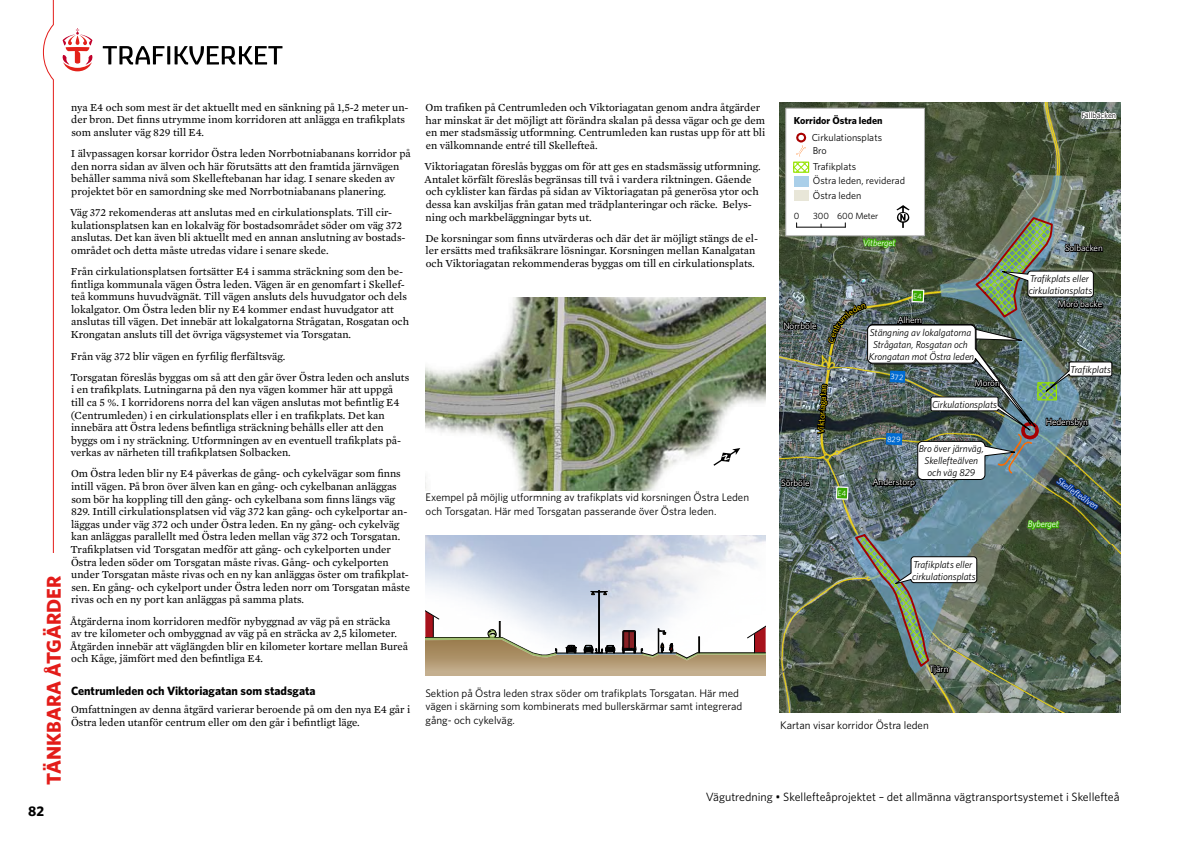
<style>
.page{position:relative;width:1191px;height:842px;background:#fff}
.page>*{position:absolute;margin:0;border:0;box-sizing:border-box;transform-origin:0 0}
.t1{font:700 20px "Whitney";color:#e31c19}
.t2{font:700 14px "Whitney";color:#000}
.t3{font:12px "Whitney";color:#000}
.t4{font:700 12px "Whitney";color:#000}
.t5{font:11px/12.6px "Mercury Text G2";color:#000}
.t6{font:11px/13.2px "Whitney";color:#000}
.t7{font:italic 10.1px/12px "Whitney";letter-spacing:-.01em;color:#000}
.t8{font:10.1px/13.4px "Whitney";letter-spacing:-.005em;color:#000}
.t9{font:700 10.1px "Whitney";color:#000}
.t10{font:9.1px "Whitney";letter-spacing:-.01em;color:#fff}
.t11{font:italic 9.1px "Whitney";letter-spacing:-.015em;color:#fff}
.t12{font:9.1px "Whitney";letter-spacing:-.015em;color:#000}
.t13{font:italic 8.9px "Whitney";color:#fff}
.t14{font:8.9px "Whitney";color:#ffdb00}
.t15{font:7.9px "Whitney";letter-spacing:-.005em;color:#000}
</style>
<div class="page">
<svg style="left:103px;top:46px;width:179px;height:19px"></svg>
<svg style="left:62px;top:28px;width:31px;height:43px"></svg>
<svg style="left:42px;top:0;width:12px;height:553px"></svg>
<img style="left:780px;top:102px;width:340px;height:610px">
<svg style="left:1080px;top:109px;width:37px;height:12px"></svg>
<svg style="left:1026px;top:518px;width:34px;height:15px"></svg>
<img style="left:853px;top:532px;width:124px;height:144px">
<div style="left:785px;top:108px;width:140px;height:128px;background:#fff;border:1px solid #b2b2b2"></div>
<svg style="left:793px;top:133px;width:15px;height:38px"></svg>
<div style="left:793px;top:162px;width:16px;height:11px;border:1px solid #96e300"></div>
<div style="left:794px;top:177px;width:15px;height:10px;background:#aacfe9"></div>
<div style="left:794px;top:191px;width:15px;height:10px;background:#e8e6d8"></div>
<img style="left:425px;top:536px;width:340px;height:74px">
<hr style="left:598px;top:592px;width:1px;height:56px;background:#000">
<hr style="left:599px;top:592px;width:1px;height:56px;background:#000">
<svg style="left:591px;top:591px;width:17px;height:5px"></svg>
<svg style="left:425px;top:610px;width:340px;height:66px"></svg>
<img style="left:425px;top:298px;width:340px;height:192px">
<img style="left:780px;top:205px;width:332px;height:307px">
<svg style="left:711px;top:443px;width:32px;height:27px"></svg>
<h1 class="t1" style="left:41px;top:785px;width:210px;rotate:-90deg">TÄNKBARA ÅTGÄRDER</h1>
<p class="t2" style="left:28px;top:802px;width:17px">82</p>
<p class="t5" style="left:71px;top:100px;width:339px">nya E4 och som mest är det aktuellt med en sänkning på 1,5-2 meter un&shy;der bron. Det finns utrymme inom korridoren att anlägga en trafikplats som ansluter väg 829 till E4.</p>
<p class="t5" style="left:71px;top:147px;width:341px">I älvpassagen korsar korridor Östra leden Norrbotniabanans korridor på den norra sidan av älven och här förutsätts att den framtida järnvägen behåller samma nivå som Skelleftebanan har idag. I senare skeden av projektet bör en samordning ske med Norrbotniabanans planering.</p>
<p class="t5" style="left:70px;top:206px;width:337px">Väg 372 rekomenderas att anslutas med en cirkulationsplats. Till cir&shy;kulationsplatsen kan en lokalväg för bostadsområdet söder om väg 372 anslutas. Det kan även bli aktuellt med en annan anslutning av bostads&shy;området och detta måste utredas vidare i senare skede.</p>
<p class="t5" style="left:71px;top:264px;width:340px">Från cirkulationsplatsen fortsätter E4 i samma sträckning som den be&shy;fintliga kommunala vägen Östra leden. Vägen är en genomfart i Skellef&shy;teå kommuns huvudvägnät. Till vägen ansluts dels huvudgator och dels lokalgator. Om Östra leden blir ny E4 kommer endast huvudgator att anslutas till vägen. Det innebär att lokalgatorna Strågatan, Rosgatan och Krongatan ansluts till det övriga vägsystemet via Torsgatan.</p>
<p class="t5" style="left:71px;top:345px;width:340px;line-height:21.1px">Från väg 372 blir vägen en fyrfilig flerfältsväg.<br>Torsgatan föreslås byggas om så att den går över Östra leden och ansluts</p>
<p class="t5" style="left:71px;top:383px;width:332px">i en trafikplats. Lutningarna på den nya vägen kommer här att uppgå till ca 5 %. I korridorens norra del kan vägen anslutas mot befintlig E4 (Centrumleden) i en cirkulationsplats eller i en trafikplats. Det kan innebära att Östra ledens befintliga sträckning behålls eller att den byggs om i ny sträckning. Utformningen av en eventuell trafikplats på&shy;verkas av närheten till trafikplatsen Solbacken.</p>
<p class="t5" style="left:71px;top:467px;width:341px">Om Östra leden blir ny E4 påverkas de gång- och cykelvägar som finns intill vägen. På bron över älven kan en gång- och cykelbanan anläggas som bör ha koppling till den gång- och cykelbana som finns längs väg 829. Intill cirkulationsplatsen vid väg 372 kan gång- och cykelportar an&shy;läggas under väg 372 och under Östra leden. En ny gång- och cykelväg kan anläggas parallellt med Östra leden mellan väg 372 och Torsgatan.<br>Trafikplatsen vid Torsgatan medför att gång- och cykelporten under Östra leden söder om Torsgatan måste rivas. Gång- och cykelporten under Torsgatan måste rivas och en ny kan anläggas öster om trafikplat&shy;sen. En gång- och cykelport under Östra leden norr om Torsgatan måste rivas och en ny port kan anläggas på samma plats.</p>
<p class="t5" style="left:70px;top:614px;width:339px">Åtgärderna inom korridoren medför nybyggnad av väg på en sträcka<br>av tre kilometer och ombyggnad av väg på en sträcka av 2,5 kilometer.<br>Åtgärden innebär att väglängden blir en kilometer kortare mellan Bureå och Kåge, jämfört med den befintliga E4.</p>
<p class="t4" style="left:71px;top:683px;width:246px">Centrumleden och Viktoriagatan som stadsgata</p>
<p class="t5" style="left:71px;top:703px;width:341px">Omfattningen av denna åtgärd varierar beroende på om den nya E4 går i<br>Östra leden utanför centrum eller om den går i befintligt läge.</p>
<p class="t5" style="left:425px;top:101px;width:341px">Om trafiken på Centrumleden och Viktoriagatan genom andra åtgärder har minskat är det möjligt att förändra skalan på dessa vägar och ge dem en mer stadsmässig utformning. Centrumleden kan rustas upp för att bli en välkomnande entré till Skellefteå.</p>
<p class="t5" style="left:425px;top:160px;width:337px">Viktoriagatan föreslås byggas om för att ges en stadsmässig utformning.<br>Antalet körfält föreslås begränsas till två i vardera riktningen. Gående och cyklister kan färdas på sidan av Viktoriagatan på generösa ytor och dessa kan avskiljas från gatan med trädplanteringar och räcke. Belys&shy;ning och markbeläggningar byts ut.</p>
<p class="t5" style="left:425px;top:231px;width:334px">De korsningar som finns utvärderas och där det är möjligt stängs de el&shy;ler ersätts med trafiksäkrare lösningar. Korsningen mellan Kanalgatan och Viktoriagatan rekommenderas byggas om till en cirkulationsplats.</p>
<p class="t9" style="left:794px;top:113px;width:90px">Korridor Östra leden</p>
<p class="t8" style="left:811px;top:131px;width:72px">Cirkulationsplats<br>Bro</p>
<p class="t8" style="left:813px;top:159px;width:45px">Trafikplats</p>
<p class="t8" style="left:813px;top:188px;width:50px">Östra leden</p>
<p class="t8" style="left:813px;top:174px;width:94px">Östra leden, reviderad</p>
<p class="t12" style="left:794px;top:210px;width:7px">0</p>
<p class="t12" style="left:837px;top:210px;width:43px">600 Meter</p>
<p class="t12" style="left:813px;top:210px;width:17px">300</p>
<p class="t11" style="left:863px;top:236px;width:34px">Vitberget</p>
<p class="t6" style="left:425px;top:491px;width:325px">Exempel på möjlig utformning av trafikplats vid korsningen Östra Leden och Torsgatan. Här med Torsgatan passerande över Östra leden.</p>
<p class="t10" style="left:783px;top:320px;width:35px">Norrböle</p>
<p class="t14" style="left:815px;top:434px;width:39px;rotate:-87deg">Viktor ai ga</p>
<p class="t10" style="left:897px;top:314px;width:26px">Alhem</p>
<p class="t7" style="left:873px;top:326px;width:100px;text-indent:-3px">Stängning av lokalgatorna<br>S</p>
<p class="t7" style="left:868px;top:326px;width:107px;text-align:center">Stängning av lokalgatorna<br>Strågatan, Rosgatan och<br>Krongatan mot Östra leden</p>
<p class="t7" style="left:901px;top:338px;width:29px">a, Rs</p>
<p class="t7" style="left:869px;top:339px;width:107px;text-align:center">trågat n o gatan och<br>Kr ngatan m t stra l en</p>
<p class="t7" style="left:877px;top:350px;width:6px">o</p>
<p class="t7" style="left:919px;top:350px;width:19px">o Ö</p>
<p class="t7" style="left:956px;top:350px;width:11px">ed</p>
<p class="t10" style="left:974px;top:377px;width:27px">Morön</p>
<p class="t7" style="left:932px;top:398px;width:66px">Cirkulationsplats</p>
<p class="t7" style="left:918px;top:443px;width:66px;text-align:center">Bro över järnväg,<br>Skellefteälven och väg 829</p>
<p class="t10" style="left:781px;top:477px;width:30px">Sörböle</p>
<p class="t10" style="left:872px;top:476px;width:44px">Anderstorp</p>
<p class="t7" style="left:912px;top:558px;width:65px">Trafikplats eller cirkulationsplats</p>
<p class="t15" style="left:1081px;top:110px;width:36px">Fällbäcken</p>
<p class="t10" style="left:1065px;top:242px;width:39px">Solbacken</p>
<p class="t7" style="left:1028px;top:272px;width:65px">Trafikplats eller cirkulationsplats</p>
<p class="t10" style="left:1057px;top:298px;width:46px">Morö backe</p>
<p class="t7" style="left:1070px;top:363px;width:42px">Trafikplats</p>
<p class="t10" style="left:1045px;top:416px;width:44px">Hedensbyn</p>
<p class="t13" style="left:1061px;top:475px;width:49px;rotate:35deg">Skellefteälven</p>
<p class="t11" style="left:1027px;top:518px;width:32px">Byberget</p>
<p class="t6" style="left:425px;top:687px;width:318px">Sektion på Östra leden strax söder om trafikplats Torsgatan. Här med vägen i skärning som kombinerats med bullerskärmar samt integrerad gång- och cykelväg.</p>
<p class="t10" style="left:929px;top:663px;width:21px">Tjärn</p>
<p class="t6" style="left:780px;top:718px;width:150px">Kartan visar korridor Östra leden</p>
<p class="t3" style="left:706px;top:789px;width:415px">Vägutredning • Skellefteåprojektet – det allmänna vägtransportsystemet i Skellefteå</p>
</div>
